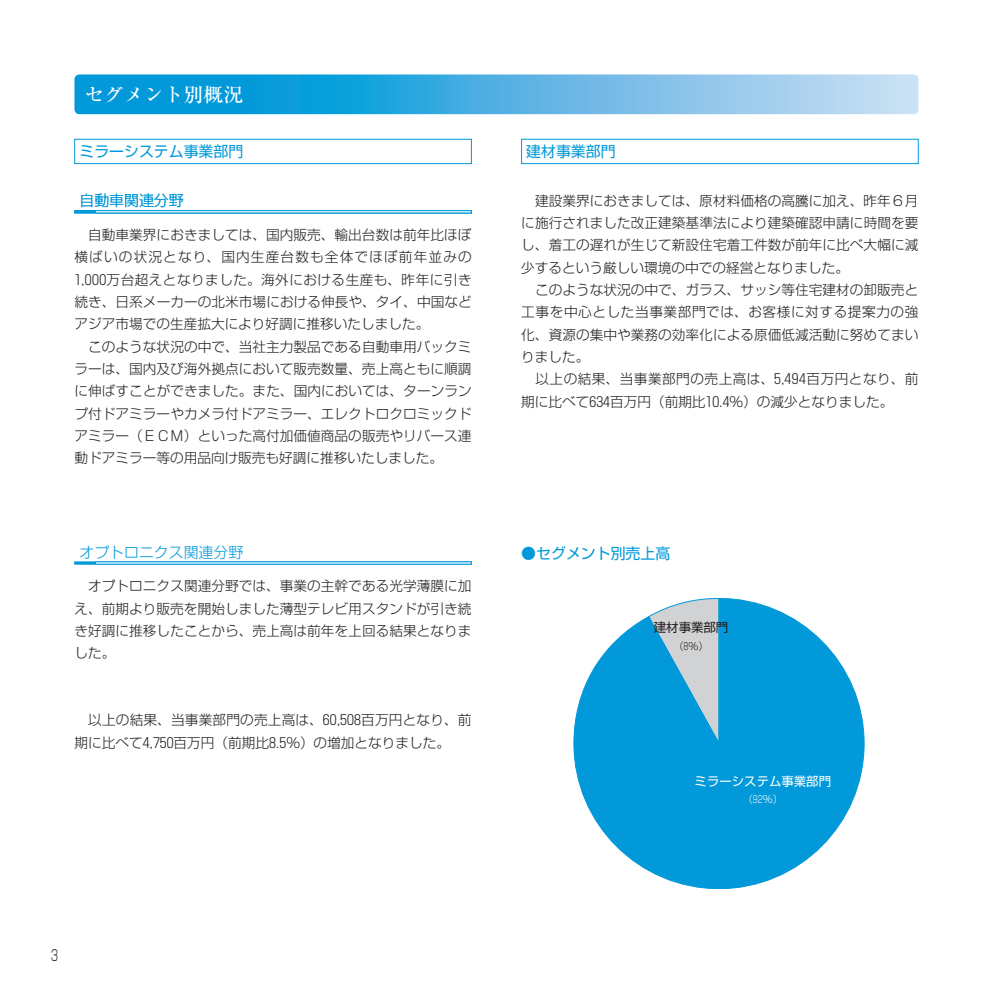
<style>
.page{position:relative;width:993px;height:993px;background:#fff}
.page>*{position:absolute;margin:0;border:0;box-sizing:border-box;transform-origin:0 0}
.t1{font:500 19.78px "Ryumin Pro";color:#fff}
.t2{font:14.88px "Shin Go Pro";color:#0199d9}
.t3{font:300 14.88px "Shin Go Pro";color:#0199d9}
.t4{font:300 14.88px "Shin Go Pro";color:#231f20;scale:.66 1}
.t5{font:300 13.65px/22.4px "Shin Go Pro";letter-spacing:.005em;color:#231f20}
.t6{font:12.42px "Shin Go Pro Regular 90 msp RKSJ H";color:#fff}
.t7{font:12.42px "Shin Go Pro Regular 90 msp RKSJ H";color:#231f20}
.t8{font:9.97px "Shin Go Pro Light 90 msp RKSJ H";color:#fff}
.t9{font:9.97px "Shin Go Pro Light 90 msp RKSJ H";color:#231f20}
</style>
<div class="page">
<svg style="left:74px;top:74px;width:844px;height:40px;background:#54b4e3"></svg>
<div style="left:74px;top:139px;width:397px;height:25px;border:1px solid #0199d9"></div>
<div style="left:521px;top:139px;width:397px;height:25px;border:1px solid #0199d9"></div>
<hr style="left:74px;top:210px;width:397px;height:3px;background:#0199d9">
<div style="left:95px;top:210px;width:376px;height:3px;background:#fff;border:1px solid #0199d9"></div>
<div style="left:74px;top:561px;width:397px;height:3px;background:#0199d9;border:1px solid #0199d9"></div>
<div style="left:95px;top:561px;width:376px;height:3px;background:#fff;border:1px solid #0199d9"></div>
<svg style="left:573px;top:598px;width:291px;height:290px"></svg>
<h1 class="t1" style="left:84px;top:79px;width:160px">セグメント別概況</h1>
<p class="t2" style="left:79px;top:139px;width:165px">ミラーシステム事業部門</p>
<p class="t2" style="left:526px;top:139px;width:91px">建材事業部門</p>
<p class="t3" style="left:79px;top:188px;width:106px">自動車関連分野</p>
<p class="t5" style="left:521px;top:187px;width:398px">　建設業界におきましては、原材料価格の高騰に加え、昨年６月に施行されました改正建築基準法により建築確認申請に時間を要し、着工の遅れが生じて新設住宅着工件数が前年に比べ大幅に減少するという厳しい環境の中での経営となりました。<br>　このような状況の中で、ガラス、サッシ等住宅建材の卸販売と工事を中心とした当事業部門では、お客様に対する提案力の強化、資源の集中や業務の効率化による原価低減活動に努めてまいりました。<br>　以上の結果、当事業部門の売上高は、5,494百万円となり、前期に比べて634百万円（前期比10.4％）の減少となりました。</p>
<p class="t5" style="left:74px;top:222px;width:398px">　自動車業界におきましては、国内販売、輸出台数は前年比ほぼ横ばいの状況となり、国内生産台数も全体でほぼ前年並みの1,000万台超えとなりました。海外における生産も、昨年に引き続き、日系メーカーの北米市場における伸長や、タイ、中国などアジア市場での生産拡大により好調に推移いたしました。<br>　このような状況の中で、当社主力製品である自動車用バックミラーは、国内及び海外拠点において販売数量、売上高ともに順調に伸ばすことができました。また、国内においては、ターンランプ付ドアミラーやカメラ付ドアミラー、エレクトロクロミックドアミラー（ＥＣＭ）といった高付加価値商品の販売やリバース連動ドアミラー等の用品向け販売も好調に推移いたしました。</p>
<p class="t3" style="left:79px;top:539px;width:165px">オプトロニクス関連分野</p>
<p class="t5" style="left:74px;top:573px;width:398px;text-align:justify">　オプトロニクス関連分野では、事業の主幹である光学薄膜に加え、前期より販売を開始しました薄型テレビ用スタンドが引き続き好調に推移したことから、売上高は前年を上回る結果となりました。</p>
<p class="t5" style="left:74px;top:707px;width:398px">　以上の結果、当事業部門の売上高は、60,508百万円となり、前期に比べて4,750百万円（前期比8.5％）の増加となりました。</p>
<p class="t2" style="left:521px;top:541px;width:150px">●セグメント別売上高</p>
<p class="t7" style="left:653px;top:617px;width:76px">建材事業部門</p>
<p class="t9" style="left:673px;top:637px;width:36px">（8%）</p>
<p class="t6" style="left:694px;top:770px;width:138px">ミラーシステム事業部門</p>
<p class="t8" style="left:742px;top:790px;width:41px">（92%）</p>
<p class="t4" style="left:51px;top:943px;width:13px">3</p>
</div>
